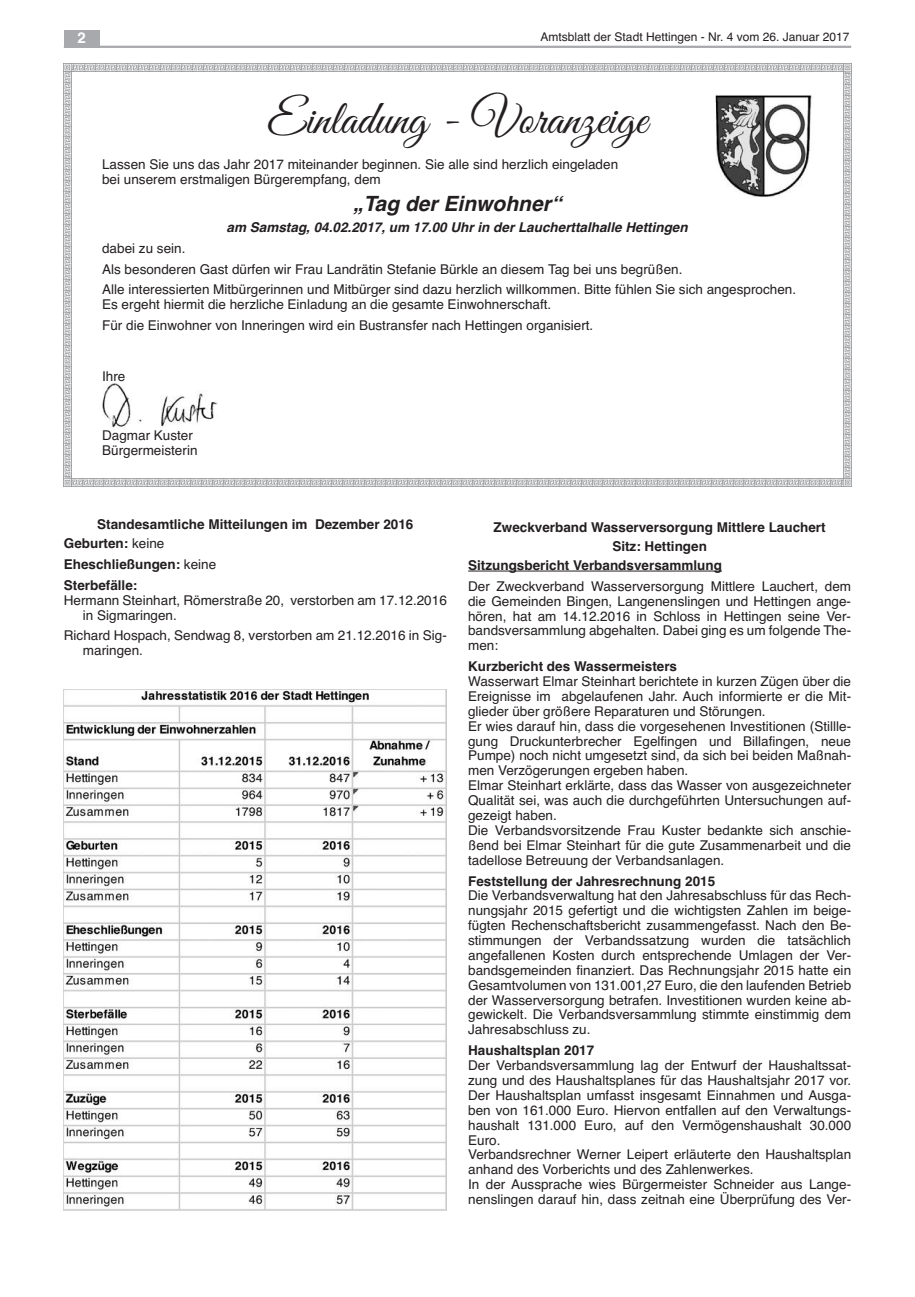
<style>
.page{position:relative;width:915px;height:1297px;background:#fff}
.page>*{position:absolute;margin:0;border:0;box-sizing:border-box;transform-origin:0 0}
.t1{font:48px "Great Vibes";color:#231f20}
.t2{font:italic 700 21px "Helvetica";color:#231f20}
.t3{font:700 15px "Helvetica";color:#fff}
.t4{font:13.5px/14.9px "Helvetica";color:#231f20}
.t5{font:700 13.5px/19.2px "Helvetica";color:#231f20}
.t6{font:italic 700 13.5px "Helvetica";color:#231f20}
.t7{font:12px "Helvetica";color:#231f20}
.s1{font-weight:400}
</style>
<div class="page">
<hr style="left:468px;top:571px;width:253px;height:1px;background:#231f20">
<hr style="left:64px;top:46px;width:786px;height:2px;background:#a8a9ad">
<div style="left:64px;top:30px;width:35px;height:17px;background:#a8a9ad"></div>
<svg style="left:64px;top:64px;width:786px;height:422px"></svg>
<img style="left:692px;top:88px;width:139px;height:116px">
<img style="left:64px;top:689px;width:382px;height:521px">
<p class="t3" style="left:77px;top:29px;width:10px">2</p>
<p class="t7" style="left:540px;top:30px;width:310px">Amtsblatt der Stadt Hettingen - Nr. 4 vom 26. Januar 2017</p>
<h1 class="t1" style="left:267px;top:92px;width:381px">Einladung - Voranzeige</h1>
<p class="t4" style="left:102px;top:157px;width:517px">Lassen Sie uns das Jahr 2017 miteinander beginnen. Sie alle sind herzlich eingeladen bei unserem erstmaligen Bürgerempfang, dem</p>
<h2 class="t2" style="left:353px;top:191px;width:210px">„Tag der Einwohner“</h2>
<p class="t6" style="left:226px;top:219px;width:462px">am Samstag, 04.02.2017, um 17.00 Uhr in der Laucherttalhalle Hettingen</p>
<p class="t4" style="left:102px;top:238px;width:695px;line-height:20.9px">dabei zu sein.<br>Als besonderen Gast dürfen wir Frau Landrätin Stefanie Bürkle an diesem Tag bei uns begrüßen.<br>Alle interessierten Mitbürgerinnen und Mitbürger sind dazu herzlich willkommen. Bitte fühlen Sie sich angesprochen.</p>
<p class="t4" style="left:102px;top:294px;width:492px;line-height:20.9px">Es ergeht hiermit die herzliche Einladung an die gesamte Einwohnerschaft.<br>Für die Einwohner von Inneringen wird ein Bustransfer nach Hettingen organisiert.</p>
<p class="t4" style="left:102px;top:369px;width:25px">Ihre</p>
<p class="t4" style="left:102px;top:428px;width:97px">Dagmar Kuster<br>Bürgermeisterin</p>
<p class="t5" style="left:64px;top:515px;width:351px;text-indent:33px">Standesamtliche Mitteilungen im Dezember 2016<br>Geburten: <span class="s1">keine</span></p>
<p class="t5" style="left:64px;top:554px;width:154px;line-height:20.9px">Eheschließungen: <span class="s1">keine<br></span>Sterbefälle:</p>
<p class="t4" style="left:83px;top:593px;width:365px;text-indent:-19px">Hermann Steinhart, Römerstraße 20, verstorben am 17.12.2016 in Sigmaringen.</p>
<p class="t4" style="left:83px;top:628px;width:365px;text-indent:-19px">Richard Hospach, Sendwag 8, verstorben am 21.12.2016 in Sig&shy;maringen.</p>
<p class="t5" style="left:493px;top:517px;width:333px">Zweckverband Wasserversorgung Mittlere Lauchert</p>
<p class="t5" style="left:612px;top:536px;width:96px">Sitz: Hettingen</p>
<p class="t5" style="left:468px;top:556px;width:255px">Sitzungsbericht Verbandsversammlung</p>
<p class="t4" style="left:468px;top:579px;width:384px;text-align:justify">Der Zweckverband Wasserversorgung Mittlere Lauchert, dem die Gemeinden Bingen, Langenenslingen und Hettingen ange&shy;hören, hat am 14.12.2016 in Schloss in Hettingen seine Ver&shy;bandsversammlung abgehalten. Dabei ging es um folgende The&shy;men:</p>
<p class="t5" style="left:468px;top:657px;width:210px">Kurzbericht des Wassermeisters</p>
<p class="t4" style="left:468px;top:674px;width:384px">Wasserwart Elmar Steinhart berichtete in kurzen Zügen über die Ereignisse im abgelaufenen Jahr. Auch informierte er die Mit&shy;glieder über größere Reparaturen und Störungen.<br>Er wies darauf hin, dass die vorgesehenen Investitionen (Stillle&shy;gung Druckunterbrecher Egelfingen und Billafingen, neue Pumpe) noch nicht umgesetzt sind, da sich bei beiden Maßnah&shy;men Verzögerungen ergeben haben.<br>Elmar Steinhart erklärte, dass das Wasser von ausgezeichneter Qualität sei, was auch die durchgeführten Untersuchungen auf&shy;gezeigt haben.<br>Die Verbandsvorsitzende Frau Kuster bedankte sich anschie&shy;ßend bei Elmar Steinhart für die gute Zusammenarbeit und die tadellose Betreuung der Verbandsanlagen.</p>
<p class="t5" style="left:468px;top:871px;width:248px">Feststellung der Jahresrechnung 2015</p>
<p class="t4" style="left:468px;top:888px;width:384px;text-align:justify">Die Verbandsverwaltung hat den Jahresabschluss für das Rech&shy;nungsjahr 2015 gefertigt und die wichtigsten Zahlen im beige&shy;fügten Rechenschaftsbericht zusammengefasst. Nach den Be&shy;stimmungen der Verbandssatzung wurden die tatsächlich angefallenen Kosten durch entsprechende Umlagen der Ver&shy;bandsgemeinden finanziert. Das Rechnungsjahr 2015 hatte ein Gesamtvolumen von 131.001,27 Euro, die den laufenden Betrieb der Wasserversorgung betrafen. Investitionen wurden keine ab&shy;gewickelt. Die Verbandsversammlung stimmte einstimmig dem Jahresabschluss zu.</p>
<p class="t5" style="left:468px;top:1041px;width:128px">Haushaltsplan 2017</p>
<p class="t4" style="left:468px;top:1058px;width:384px">Der Verbandsversammlung lag der Entwurf der Haushaltssat&shy;zung und des Haushaltsplanes für das Haushaltsjahr 2017 vor.<br>Der Haushaltsplan umfasst insgesamt Einnahmen und Ausga&shy;ben von 161.000 Euro. Hiervon entfallen auf den Verwaltungs&shy;haushalt 131.000 Euro, auf den Vermögenshaushalt 30.000<br>Euro.<br>Verbandsrechner Werner Leipert erläuterte den Haushaltsplan anhand des Vorberichts und des Zahlenwerkes.<br>In der Aussprache wies Bürgermeister Schneider aus Lange&shy;nenslingen darauf hin, dass zeitnah eine Überprüfung des Ver-</p>
</div>
